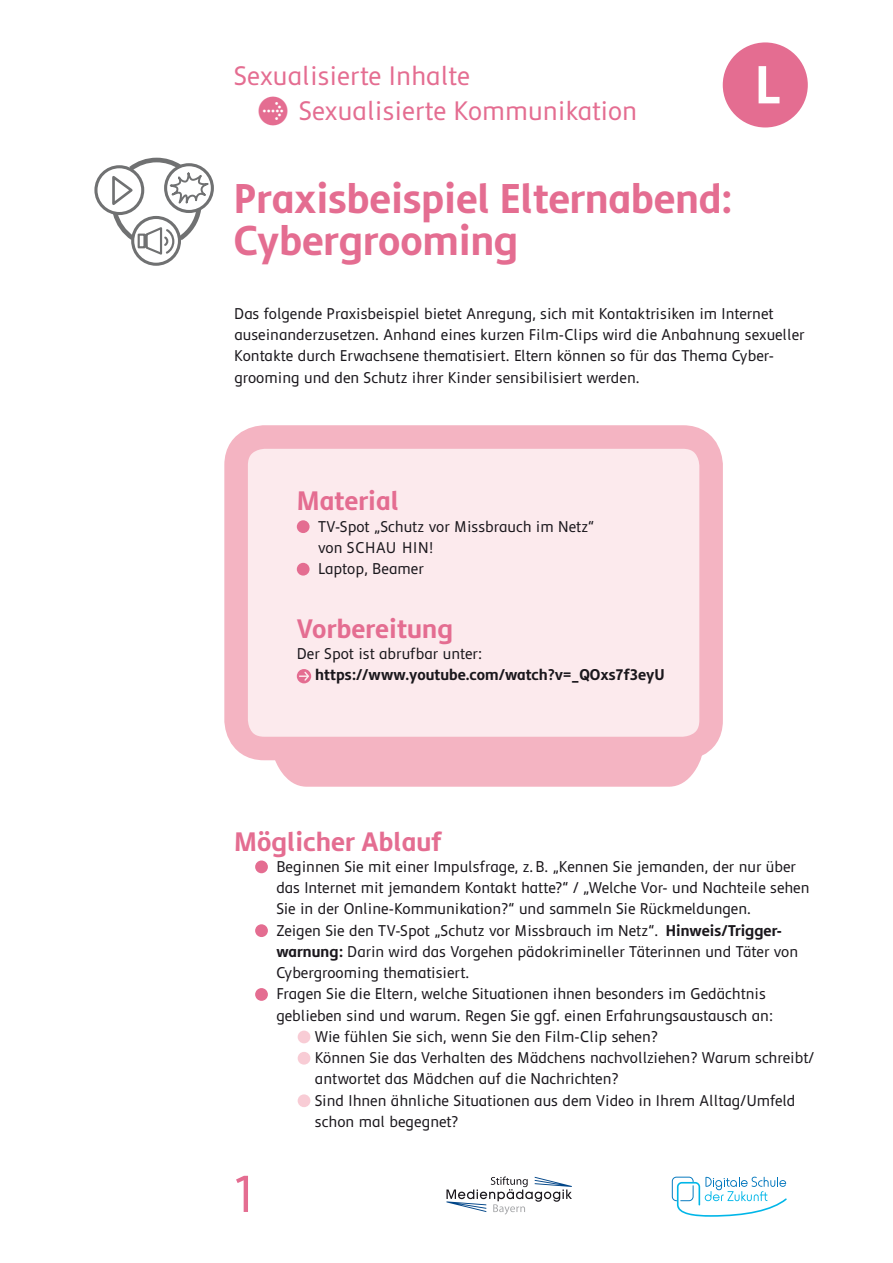
<style>
.page{position:relative;width:893px;height:1263px;background:#fff}
.page>*{position:absolute;margin:0;border:0;box-sizing:border-box;transform-origin:0 0}
.t1{font:54px "Semikolon Plus";color:#e46d91}
.t2{font:700 54px "Semikolon Plus";color:#fff}
.t3{font:700 42px/42.5px "Semikolon Plus";color:#e46d91}
.t4{font:27px "Semikolon Plus";letter-spacing:.005em;color:#e46d91}
.t5{font:700 27px "Semikolon Plus";letter-spacing:.005em;color:#e46d91}
.t6{font:15.75px/21.3px "Semikolon Plus";letter-spacing:.005em;color:#1a171c}
.t7{font:700 15.75px "Semikolon Plus";letter-spacing:.005em;color:#1a171c}
.s1{font-family:"Button Bonus Circle Negative";font-size:36px}
.s2{font-weight:700}
</style>
<div class="page">
<svg style="left:446px;top:1176px;width:126px;height:38px"></svg>
<svg style="left:672px;top:1177px;width:115px;height:40px"></svg>
<div style="left:255px;top:860px;width:13px;height:13px;background:#e46d91;border-radius:50%"></div>
<div style="left:255px;top:924px;width:13px;height:13px;background:#e46d91;border-radius:50%"></div>
<div style="left:255px;top:988px;width:13px;height:13px;background:#e46d91;border-radius:50%"></div>
<div style="left:298px;top:1030px;width:12px;height:13px;background:#f8ccd5;border-radius:50%"></div>
<div style="left:298px;top:1052px;width:12px;height:12px;background:#f8ccd5;border-radius:50%"></div>
<div style="left:298px;top:1094px;width:12px;height:13px;background:#f8ccd5;border-radius:50%"></div>
<svg style="left:271px;top:759px;width:430px;height:28px;background:#f4b8c5"></svg>
<div style="left:236px;top:437px;width:475px;height:311px;background:#fceaed;border-radius:28px"></div>
<div style="left:224px;top:425px;width:499px;height:335px;border:24px solid #f4b4c2;border-radius:28px"></div>
<div style="left:297px;top:520px;width:13px;height:13px;background:#e46d91;border-radius:50%"></div>
<div style="left:297px;top:563px;width:13px;height:13px;background:#e46d91;border-radius:50%"></div>
<svg style="left:297px;top:669px;width:14px;height:14px"></svg>
<div style="left:94px;top:165px;width:50px;height:50px;border:3px solid #707172;border-radius:50%"></div>
<div style="left:164px;top:163px;width:50px;height:50px;border:3px solid #707172;border-radius:50%"></div>
<div style="left:131px;top:216px;width:50px;height:50px;border:3px solid #707172;border-radius:50%"></div>
<svg style="left:110px;top:158px;width:99px;height:99px"></svg>
<div style="left:723px;top:42px;width:85px;height:85px;background:#e46d91;border-radius:50%"></div>
<p class="t4" style="left:234px;top:62px;width:237px">Sexualisierte Inhalte</p>
<p class="t4" style="left:255px;top:96px;width:383px"><span class="s1">A</span> Sexualisierte Kommunikation</p>
<p class="t3" style="left:234px;top:177px;width:499px">Praxisbeispiel Elternabend:<br>Cybergrooming</p>
<p class="t2" style="left:755px;top:54px;width:27px">L</p>
<p class="t6" style="left:234px;top:303px;width:572px">Das folgende Praxisbeispiel bietet Anregung, sich mit Kontaktrisiken im Internet auseinanderzusetzen. Anhand eines kurzen Film-Clips wird die Anbahnung sexueller Kontakte durch Erwachsene thematisiert. Eltern können so für das Thema Cyber&shy;grooming und den Schutz ihrer Kinder sensibilisiert werden.</p>
<p class="t5" style="left:297px;top:486px;width:104px">Material</p>
<p class="t6" style="left:318px;top:516px;width:278px">TV-Spot „Schutz vor Missbrauch im Netz“ von SCHAU HIN!</p>
<p class="t6" style="left:318px;top:558px;width:107px">Laptop, Beamer</p>
<p class="t5" style="left:297px;top:613px;width:158px">Vorbereitung</p>
<p class="t6" style="left:297px;top:643px;width:186px">Der Spot ist abrufbar unter:</p>
<p class="t7" style="left:315px;top:666px;width:351px">https://www.youtube.com/watch?v=_QOxs7f3eyU</p>
<p class="t5" style="left:234px;top:826px;width:209px">Möglicher Ablauf</p>
<p class="t6" style="left:276px;top:856px;width:534px">Beginnen Sie mit einer Impulsfrage, z.B. „Kennen Sie jemanden, der nur über das Internet mit jemandem Kontakt hatte?“ / „Welche Vor- und Nachteile sehen<br>Sie in der Online-Kommunikation?“ und sammeln Sie Rückmeldungen.</p>
<p class="t6" style="left:276px;top:920px;width:523px">Zeigen Sie den TV-Spot „Schutz vor Missbrauch im Netz“. <span class="s2">Hinweis/Trigger&shy;warnung:</span> Darin wird das Vorgehen pädokrimineller Täterinnen und Täter von<br>Cybergrooming thematisiert.</p>
<p class="t6" style="left:276px;top:984px;width:498px">Fragen Sie die Eltern, welche Situationen ihnen besonders im Gedächtnis geblieben sind und warum. Regen Sie ggf. einen Erfahrungsaustausch an:</p>
<p class="t6" style="left:315px;top:1026px;width:345px">Wie fühlen Sie sich, wenn Sie den Film-Clip sehen?</p>
<p class="t6" style="left:315px;top:1047px;width:501px">Können Sie das Verhalten des Mädchens nachvollziehen? Warum schreibt/ antwortet das Mädchen auf die Nachrichten?</p>
<p class="t6" style="left:315px;top:1090px;width:482px">Sind Ihnen ähnliche Situationen aus dem Video in Ihrem Alltag/Umfeld schon mal begegnet?</p>
<p class="t1" style="left:234px;top:1165px;width:23px">1</p>
</div>
